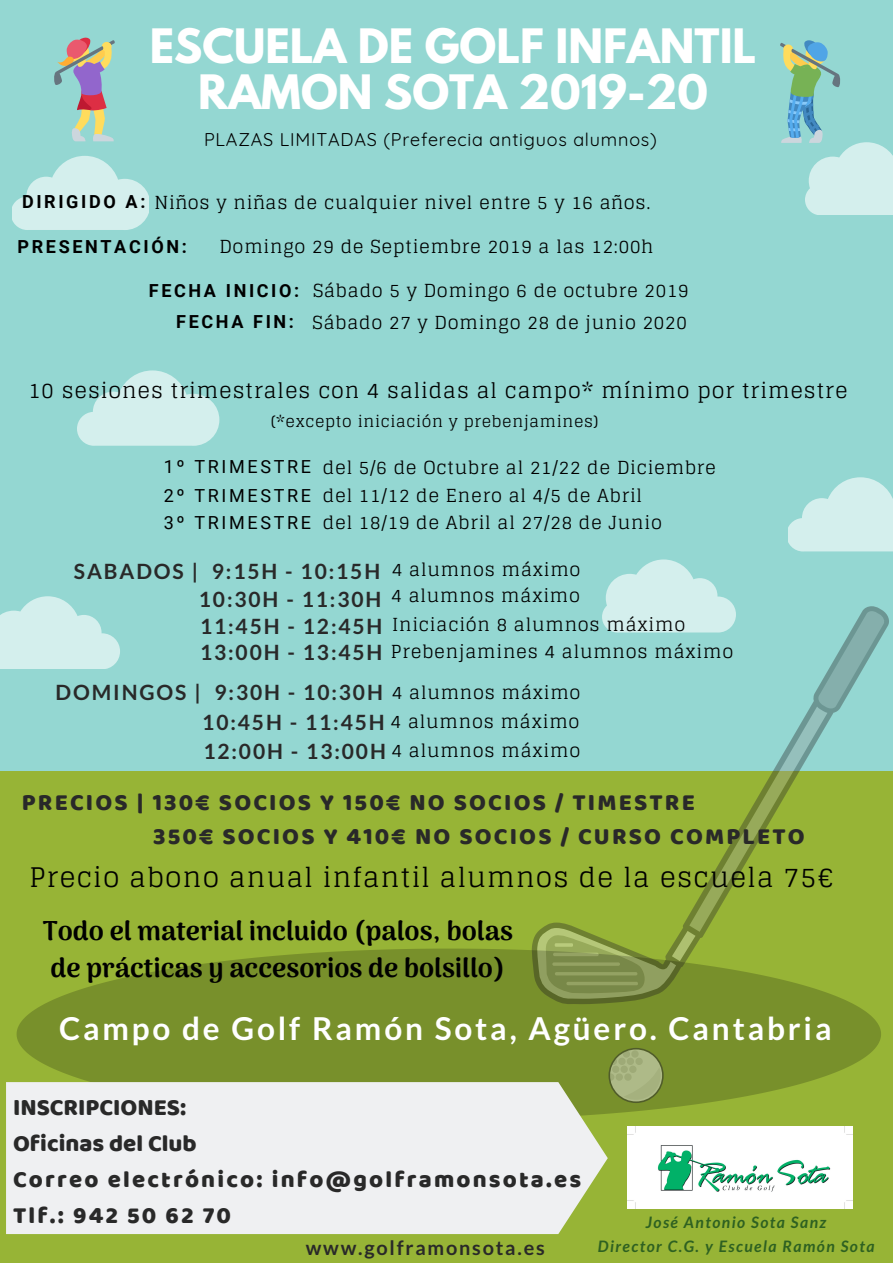
<style>
.page{position:relative;width:893px;height:1263px;background:#94d7d2}
.page>*{position:absolute;margin:0;border:0;box-sizing:border-box;transform-origin:0 0}
.t1{font:700 42px/46.1px "League Spartan";color:#fff;text-align:center}
.t2{font:700 31.5px "Lato";letter-spacing:.09em;color:#fff}
.t3{font:900 27px/37.7px "Arima Madurai";color:#000}
.t4{font:27px "Glegoo";letter-spacing:.045em;color:#000}
.t5{font:24px/35.8px "Baloo Thambi";letter-spacing:.09em;color:#292929}
.t6{font:700 21px/26.8px "Lato";letter-spacing:.09em;color:#292929;text-align:justify}
.t7{font:21px "Glegoo";letter-spacing:.045em;color:#000}
.t8{font:700 19.88px "Lato";letter-spacing:.09em;color:#292929}
.t9{font:18px/29.4px "Glegoo";letter-spacing:.045em;color:#000}
.t10{font:18px "Quicksand";letter-spacing:.045em;color:#000}
.t11{font:700 18px "Roboto";letter-spacing:.145em;color:#000}
.t12{font:italic 700 15.75px/23.6px "Lato";letter-spacing:.09em;color:#2e6121;text-align:center}
.t13{font:15.75px "Glegoo";letter-spacing:.045em;color:#000}
.s1{font-family:"Roboto";font-weight:700}
.s2{font-family:"Roboto"}
</style>
<div class="page">
<div style="left:0;top:771px;width:893px;height:492px;background:#97b436"></div>
<svg style="left:532px;top:606px;width:357px;height:342px"></svg>
<svg style="left:17px;top:948px;width:864px;height:166px;fill:#78902b"></svg>
<svg style="left:602px;top:560px;width:134px;height:72px"></svg>
<svg style="left:608px;top:1048px;width:55px;height:55px"></svg>
<svg style="left:77px;top:370px;width:142px;height:76px"></svg>
<svg style="left:788px;top:477px;width:105px;height:74px"></svg>
<svg style="left:12px;top:156px;width:137px;height:74px"></svg>
<svg style="left:0;top:597px;width:120px;height:71px"></svg>
<div style="left:6px;top:1082px;width:602px;height:152px;background:#eff0f2"></div>
<svg style="left:780px;top:40px;width:113px;height:174px"></svg>
<svg style="left:54px;top:37px;width:61px;height:104px"></svg>
<img style="left:627px;top:1126px;width:225px;height:82px">
<h1 class="t1" style="left:150px;top:28px;width:608px">ESCUELA DE GOLF INFANTIL<br>RAMON SOTA 2019-20</h1>
<p class="t10" style="left:204px;top:128px;width:454px">PLAZAS LIMITADAS (Preferecia antiguos alumnos)</p>
<p class="t9" style="left:22px;top:188px;width:630px"><span class="s1">DIRIGIDO A:</span> Niños y niñas de cualquier nivel entre 5 y 16 años.</p>
<p class="t11" style="left:18px;top:236px;width:171px">PRESENTACIÓN:</p>
<p class="t9" style="left:219px;top:232px;width:435px">Domingo 29 de Septiembre 2019 a las 12:00h</p>
<p class="t9" style="left:149px;top:275px;width:541px;line-height:31.5px;text-align:right"><span class="s1">FECHA INICIO:</span> Sábado 5 y Domingo 6 de octubre 2019<br><span class="s1">FECHA FIN:</span> Sábado 27 y Domingo 28 de junio 2020</p>
<p class="t7" style="left:29px;top:378px;width:820px">10 sesiones trimestrales con 4 salidas al campo* mínimo por trimestre</p>
<p class="t13" style="left:271px;top:412px;width:329px">(*excepto iniciación y prebenjamines)</p>
<p class="t9" style="left:164px;top:453px;width:553px;line-height:28.5px"><span class="s2">1º TRIMESTRE</span> del 5/6 de Octubre al 21/22 de Diciembre<br><span class="s2">2º TRIMESTRE</span> del 11/12 de Enero al 4/5 de Abril</p>
<p class="t9" style="left:164px;top:508px;width:499px"><span class="s2">3º TRIMESTRE</span> del 18/19 de Abril al 27/28 de Junio</p>
<p class="t6" style="left:199px;top:558px;width:185px;text-indent:-125px">SABADOS | 9:15H - 10:15H 10:30H - 11:30H 11:45H - 12:45H 13:00H - 13:45H</p>
<p class="t9" style="left:392px;top:555px;width:190px">4 alumnos máximo</p>
<p class="t6" style="left:202px;top:677px;width:185px;line-height:29.4px;text-align:left;text-indent:-147px">DOMINGOS | 9:30H - 10:30H<br>10:45H - 11:45H<br>12:00H - 13:00H</p>
<p class="t9" style="left:391px;top:582px;width:295px;line-height:29px">4 alumnos máximo<br>Iniciación 8 alumnos máximo</p>
<p class="t9" style="left:391px;top:637px;width:344px">Prebenjamines 4 alumnos máximo</p>
<p class="t9" style="left:391px;top:677px;width:191px;text-align:justify">4 alumnos máximo 4 alumnos máximo 4 alumnos máximo</p>
<h3 class="t5" style="left:153px;top:787px;width:653px;line-height:33.2px;text-indent:-131px">PRECIOS | 130€ SOCIOS Y 150€ NO SOCIOS / TIMESTRE<br>350€ SOCIOS Y 410€ NO SOCIOS / CURSO COMPLETO</h3>
<h3 class="t4" style="left:30px;top:861px;width:805px">Precio abono anual infantil alumnos de la escuela 75€</h3>
<h3 class="t3" style="left:43px;top:911px;width:471px">Todo el material incluido (palos, bolas de prácticas y accesorios de bolsillo)</h3>
<h2 class="t2" style="left:59px;top:1008px;width:774px">Campo de Golf Ramón Sota, Agüero. Cantabria</h2>
<h3 class="t5" style="left:13px;top:1090px;width:569px">INSCRIPCIONES:<br>Oficinas del Club<br>Correo electrónico: info@golframonsota.es<br>Tlf.: 942 50 62 70</h3>
<p class="t8" style="left:306px;top:1235px;width:241px">www.golframonsota.es</p>
<p class="t12" style="left:598px;top:1210px;width:278px">José Antonio Sota Sanz<br>Director C.G. y Escuela Ramón Sota</p>
</div>
